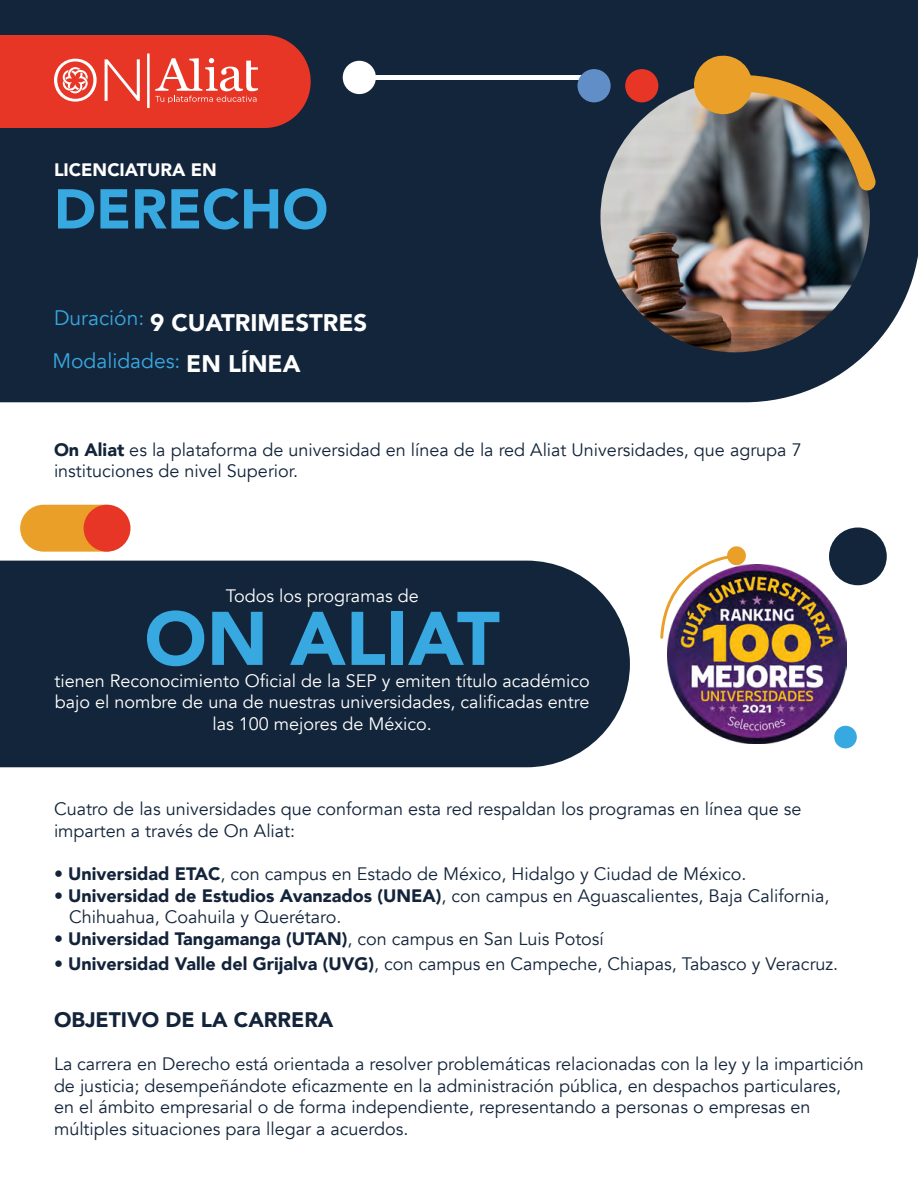
<style>
.page{position:relative;width:918px;height:1188px;background:#fff}
.page>*{position:absolute;margin:0;border:0;box-sizing:border-box;transform-origin:0 0}
.t1{font:900 75px "Avenir";color:#38a8e0}
.t2{font:900 55.5px "Avenir";color:#38a8e0}
.t3{font:900 24px "Avenir";color:#fff}
.t4{font:21px "Avenir";color:#38a8e0}
.t5{font:900 21px "Avenir";color:#13243a}
.t6{font:18px/21.6px "Avenir";color:#13243a}
.t7{font:18px/21.6px "Avenir";color:#fff;text-align:center}
.t8{font:900 18px "Avenir";color:#13243a}
.t9{font:900 18px "Avenir";color:#fff}
.s1{font-weight:900;font-size:24px;color:#fff}
.s2{font-weight:900}
.s3{font-weight:400}
</style>
<div class="page">
<div style="left:0;top:0;width:918px;height:402px;background:#13253b"></div>
<div style="left:343px;top:61px;width:33px;height:33px;background:#fff;border-radius:50%"></div>
<div style="left:362px;top:75px;width:224px;height:5px;background:#fff"></div>
<img style="left:600px;top:82px;width:270px;height:270px">
<div style="left:625px;top:69px;width:33px;height:33px;background:#e73625;border-radius:50%"></div>
<div style="left:577px;top:69px;width:34px;height:33px;background:#618ec7;border-radius:50%"></div>
<img style="left:691px;top:53px;width:185px;height:139px">
<svg style="left:0;top:35px;width:311px;height:93px;background:#e24637"></svg>
<div style="left:20px;top:505px;width:109px;height:47px;background:#eaa028;border-radius:23px"></div>
<div style="left:84px;top:505px;width:47px;height:47px;background:#e73625;border-radius:50%"></div>
<div style="left:829px;top:528px;width:58px;height:57px;background:#13253b;border-radius:29px"></div>
<div style="left:0;top:561px;width:630px;height:206px;background:#13253b"></div>
<img style="left:674px;top:564px;width:173px;height:179px">
<div style="left:834px;top:726px;width:23px;height:22px;background:#36a9e1;border-radius:50%"></div>
<img style="left:660px;top:555px;width:79px;height:135px">
<div style="left:727px;top:546px;width:19px;height:19px;background:#e99f28;border-radius:50%"></div>
<p class="t9" style="left:54px;top:154px;width:164px">LICENCIATURA EN</p>
<h2 class="t2" style="left:54px;top:162px;width:276px">DERECHO</h2>
<h3 class="t3" style="left:54px;top:303px;width:315px"><sup>Duración:</sup> 9 CUATRIMESTRES</h3>
<p class="t4" style="left:52px;top:348px;width:250px">Modalidades: <span class="s1">EN LÍNEA</span></p>
<p class="t6" style="left:54px;top:439px;width:749px"><span class="s2">On Aliat</span> es la plataforma de universidad en línea de la red Aliat Universidades, que agrupa 7 instituciones de nivel Superior.</p>
<p class="t7" style="left:226px;top:585px;width:195px">Todos los programas de</p>
<h1 class="t1" style="left:144px;top:575px;width:357px">ON ALIAT</h1>
<p class="t7" style="left:54px;top:670px;width:537px">tienen Reconocimiento Oficial de la SEP y emiten título académico bajo el nombre de una de nuestras universidades, calificadas entre las 100 mejores de México.</p>
<p class="t6" style="left:54px;top:799px;width:749px">Cuatro de las universidades que conforman esta red respaldan los programas en línea que se imparten a través de On Aliat:</p>
<p class="t6" style="left:54px;top:863px;width:694px">• <span class="s2">Universidad ETAC</span>, con campus en Estado de México, Hidalgo y Ciudad de México.</p>
<p class="t6" style="left:69px;top:885px;width:762px;text-indent:-15px">• <span class="s2">Universidad de Estudios Avanzados (UNEA)</span>, con campus en Aguascalientes, Baja California,<br>Chihuahua, Coahuila y Querétaro.</p>
<p class="t8" style="left:54px;top:923px;width:551px"><span class="s3">•</span> Universidad Tangamanga (UTAN)<span class="s3">, con campus en San Luis Potosí</span></p>
<p class="t6" style="left:54px;top:953px;width:786px">• <span class="s2">Universidad Valle del Grijalva (UVG)</span>, con campus en Campeche, Chiapas, Tabasco y Veracruz.</p>
<p class="t5" style="left:54px;top:1002px;width:281px">OBJETIVO DE LA CARRERA</p>
<p class="t6" style="left:54px;top:1053px;width:812px">La carrera en Derecho está orientada a resolver problemáticas relacionadas con la ley y la impartición de justicia; desempeñándote eficazmente en la administración pública, en despachos particulares, en el ámbito empresarial o de forma independiente, representando a personas o empresas en múltiples situaciones para llegar a acuerdos.</p>
</div>
